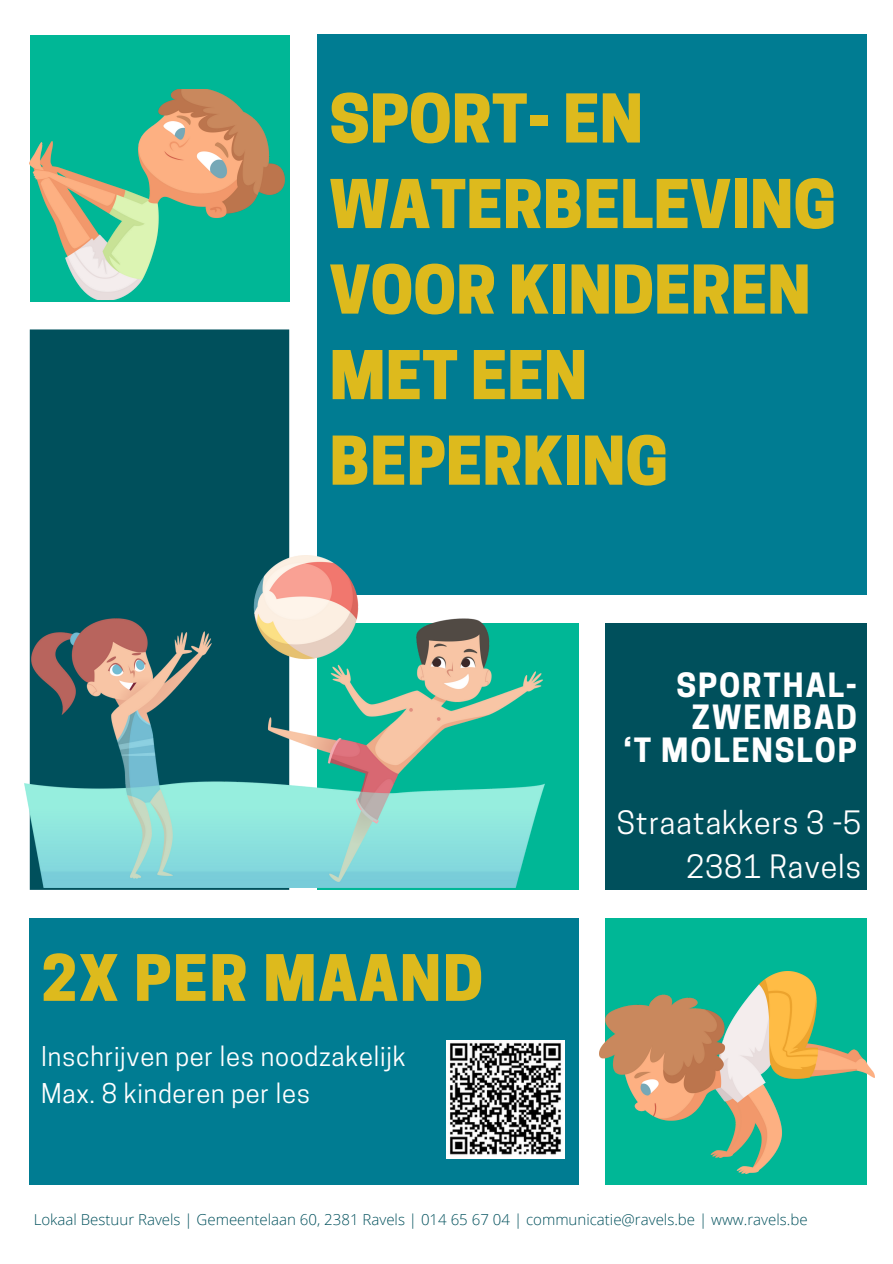
<style>
.page{position:relative;width:893px;height:1264px;background:#fff}
.page>*{position:absolute;margin:0;border:0;box-sizing:border-box;transform-origin:0 0}
.t1{font:800 63px/85.5px "Cooper Hewitt";color:#ddba1d}
.t2{font:800 59.85px "Cooper Hewitt";letter-spacing:.03em;color:#ddba1d}
.t3{font:700 31.35px/32.7px "Cooper Hewitt";letter-spacing:.06em;color:#fff;text-align:center}
.t4{font:30.3px "Cooper Hewitt";letter-spacing:.03em;color:#fff}
.t5{font:25.65px "Cooper Hewitt";letter-spacing:.03em;color:#fff}
.t6{font:300 15px "Open Sans";color:#00505c}
</style>
<div class="page">
<div style="left:30px;top:917px;width:549px;height:267px;background:#007c92"></div>
<div style="left:317px;top:35px;width:549px;height:560px;background:#007c92"></div>
<div style="left:605px;top:917px;width:261px;height:267px;background:#00b796"></div>
<div style="left:317px;top:623px;width:262px;height:266px;background:#00b796"></div>
<div style="left:605px;top:623px;width:261px;height:266px;background:#00505c"></div>
<div style="left:30px;top:329px;width:259px;height:560px;background:#00505c"></div>
<div style="left:30px;top:35px;width:259px;height:266px;background:#00b796"></div>
<img style="left:30px;top:89px;width:254px;height:211px">
<img style="left:599px;top:971px;width:275px;height:202px">
<img style="left:25px;top:556px;width:519px;height:331px">
<img style="left:446px;top:1040px;width:119px;height:118px">
<p class="t1" style="left:329px;top:84px;width:508px">SPORT- EN<br>WATERBELEVING<br>VOOR KINDEREN<br>MET EEN<br>BEPERKING</p>
<p class="t3" style="left:676px;top:672px;width:182px">SPORTHAL-<br>ZWEMBAD</p>
<p class="t3" style="left:623px;top:737px;width:235px">‘T MOLENSLOP</p>
<p class="t2" style="left:41px;top:955px;width:443px">2X PER MAAND</p>
<p class="t5" style="left:41px;top:1046px;width:365px">Inschrijven per les noodzakelijk</p>
<p class="t5" style="left:41px;top:1083px;width:270px">Max. 8 kinderen per les</p>
<p class="t4" style="left:617px;top:811px;width:246px">Straatakkers 3 -5</p>
<p class="t4" style="left:686px;top:854px;width:177px">2381 Ravels</p>
<p class="t6" style="left:34px;top:1208px;width:775px">Lokaal Bestuur Ravels | Gemeentelaan 60, 2381 Ravels | 014 65 67 04 | communicatie@ravels.be | www.ravels.be</p>
</div>
